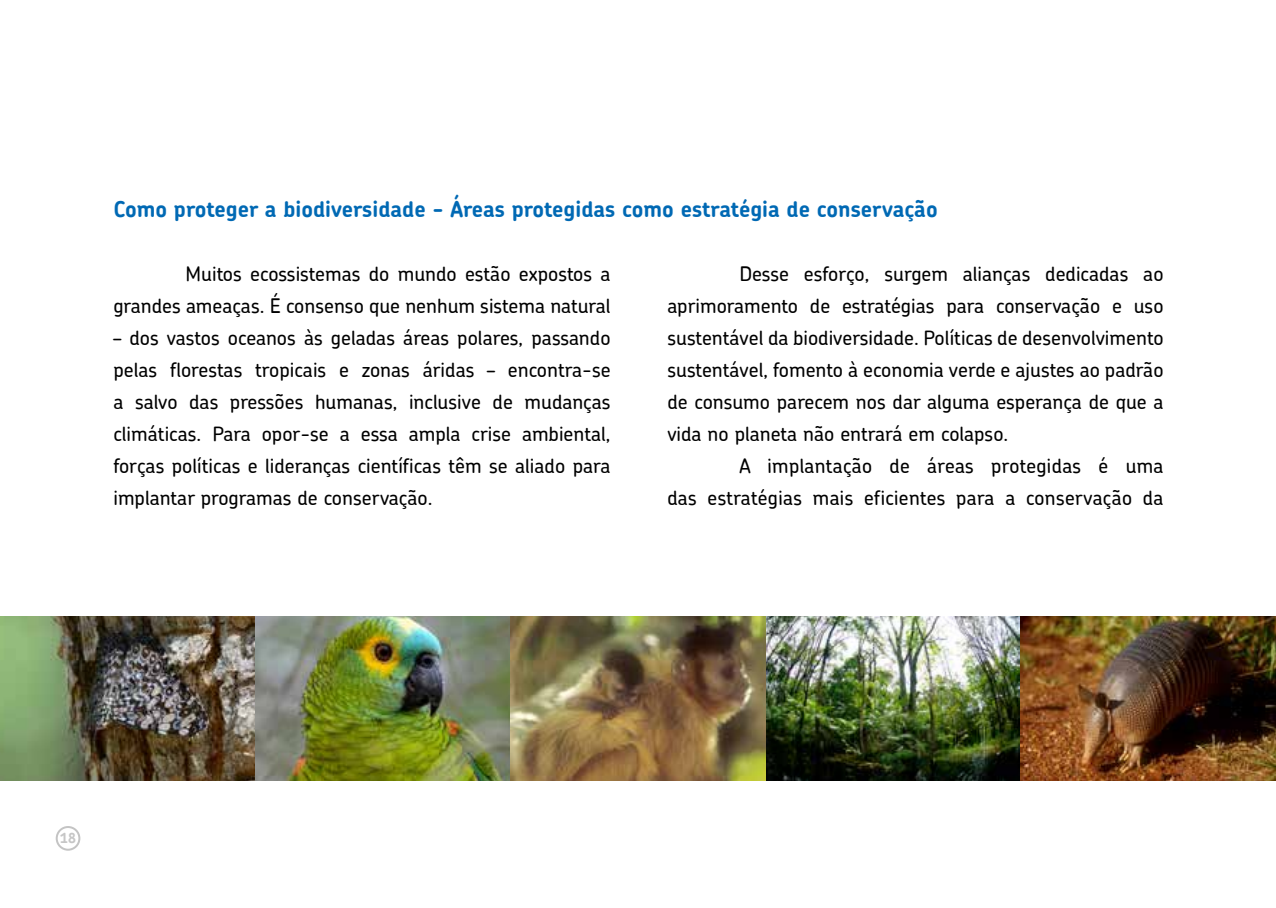
<style>
.page{position:relative;width:1276px;height:908px;background:#fff}
.page>*{position:absolute;margin:0;border:0;box-sizing:border-box;transform-origin:0 0}
.t1{font:700 22px "Chevin";color:#0069b4}
.t2{font:500 20px/32px "Chevin";color:#000;text-align:right}
.t3{font:700 14px "Chevin";color:#c6c6c6}
</style>
<div class="page">
<img style="left:0;top:616px;width:1276px;height:164px">
<div style="left:56px;top:825px;width:24px;height:25px;border:2px solid #c4c4c4;border-radius:50%"></div>
<p class="t1" style="left:113px;top:194px;width:826px">Como proteger a biodiversidade - Áreas protegidas como estratégia de conservação</p>
<p class="t2" style="left:113px;top:257px;width:499px">Muitos ecossistemas do mundo estão expostos a grandes ameaças. É consenso que nenhum sistema natural</p>
<p class="t2" style="left:113px;top:321px;width:499px;text-align:justify">– dos vastos oceanos às geladas áreas polares, passando pelas florestas tropicais e zonas áridas – encontra-se a salvo das pressões humanas, inclusive de mudanças climáticas. Para opor-se a essa ampla crise ambiental, forças políticas e lideranças científicas têm se aliado para implantar programas de conservação.</p>
<p class="t2" style="left:667px;top:257px;width:498px;text-align:justify;text-indent:72px">Desse esforço, surgem alianças dedicadas ao aprimoramento de estratégias para conservação e uso sustentável da biodiversidade. Políticas de desenvolvimento sustentável, fomento à economia verde e ajustes ao padrão de consumo parecem nos dar alguma esperança de que a vida no planeta não entrará em colapso.</p>
<p class="t2" style="left:667px;top:449px;width:498px">A implantação de áreas protegidas é uma<br>das estratégias mais eficientes para a conservação da</p>
<p class="t3" style="left:60px;top:828px;width:17px">18</p>
</div>
